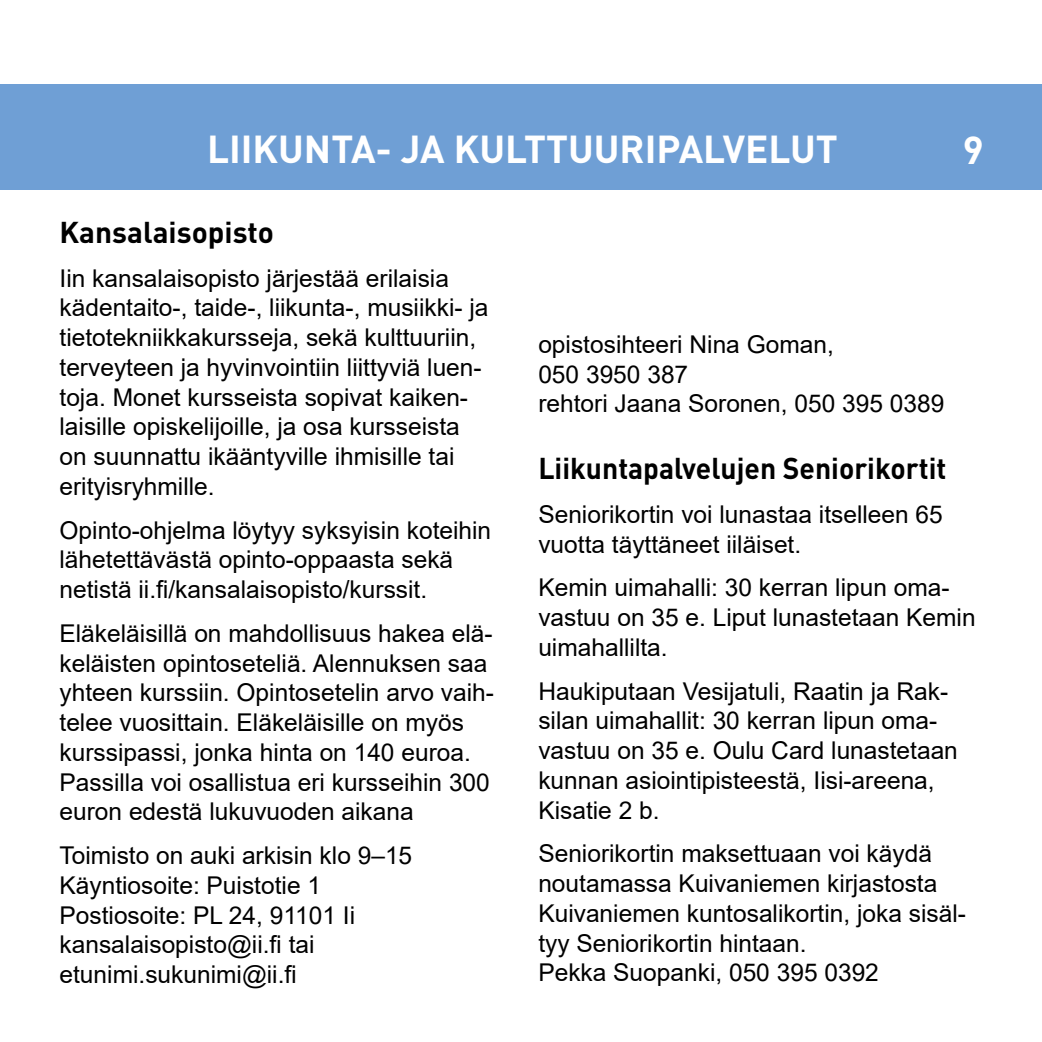
<style>
.page{position:relative;width:1042px;height:1042px;background:#fff}
.page>*{position:absolute;margin:0;border:0;box-sizing:border-box;transform-origin:0 0}
.t1{font:700 38.5px "DIN Pro";color:#fff}
.t2{font:700 29.75px "DIN Pro";color:#000;scale:.95 1}
.t3{font:700 29.75px "DIN Pro";color:#000}
.t4{font:24.5px/29.8px "Arial";color:#000}
</style>
<div class="page">
<div style="left:0;top:84px;width:1042px;height:106px;background:#6f9fd5"></div>
<h1 class="t1" style="left:207px;top:123px;width:632px">LIIKUNTA- JA KULTTUURIPALVELUT</h1>
<h1 class="t1" style="left:963px;top:124px;width:22px">9</h1>
<p class="t3" style="left:60px;top:212px;width:216px">Kansalaisopisto</p>
<p class="t4" style="left:60px;top:263px;width:430px">Iin kansalaisopisto järjestää erilaisia kädentaito-, taide-, liikunta-, musiikki- ja tietotekniikkakursseja, sekä kulttuuriin, terveyteen ja hyvinvointiin liittyviä luen&shy;toja. Monet kursseista sopivat kaiken&shy;laisille opiskelijoille, ja osa kursseista on suunnattu ikääntyville ihmisille tai erityisryhmille.</p>
<p class="t4" style="left:60px;top:515px;width:433px">Opinto-ohjelma löytyy syksyisin koteihin lähetettävästä opinto-oppaasta sekä netistä ii.fi/kansalaisopisto/kurssit.</p>
<p class="t4" style="left:60px;top:618px;width:436px">Eläkeläisillä on mahdollisuus hakea elä&shy;keläisten opintoseteliä. Alennuksen saa yhteen kurssiin. Opintosetelin arvo vaih&shy;telee vuosittain. Eläkeläisille on myös kurssipassi, jonka hinta on 140 euroa.<br>Passilla voi osallistua eri kursseihin 300 euron edestä lukuvuoden aikana</p>
<p class="t4" style="left:60px;top:840px;width:354px">Toimisto on auki arkisin klo 9–15<br>Käyntiosoite: Puistotie 1<br>Postiosoite: PL 24, 91101 Ii kansalaisopisto@ii.fi tai etunimi.sukunimi@ii.fi</p>
<p class="t4" style="left:538px;top:329px;width:407px">opistosihteeri Nina Goman,<br>050 3950 387<br>rehtori Jaana Soronen, 050 395 0389</p>
<p class="t2" style="left:538px;top:448px;width:431px">Liikuntapalvelujen Seniorikortit</p>
<p class="t4" style="left:538px;top:499px;width:406px">Seniorikortin voi lunastaa itselleen 65 vuotta täyttäneet iiläiset.</p>
<p class="t4" style="left:538px;top:573px;width:439px">Kemin uimahalli: 30 kerran lipun oma&shy;vastuu on 35 e. Liput lunastetaan Kemin uimahallilta.</p>
<p class="t4" style="left:538px;top:676px;width:421px">Haukiputaan Vesijatuli, Raatin ja Rak&shy;silan uimahallit: 30 kerran lipun oma&shy;vastuu on 35 e. Oulu Card lunastetaan kunnan asiointipisteestä, Iisi-areena, Kisatie 2 b.</p>
<p class="t4" style="left:538px;top:839px;width:429px">Seniorikortin maksettuaan voi käydä noutamassa Kuivaniemen kirjastosta Kuivaniemen kuntosalikortin, joka sisäl&shy;tyy Seniorikortin hintaan.<br>Pekka Suopanki, 050 395 0392</p>
</div>
